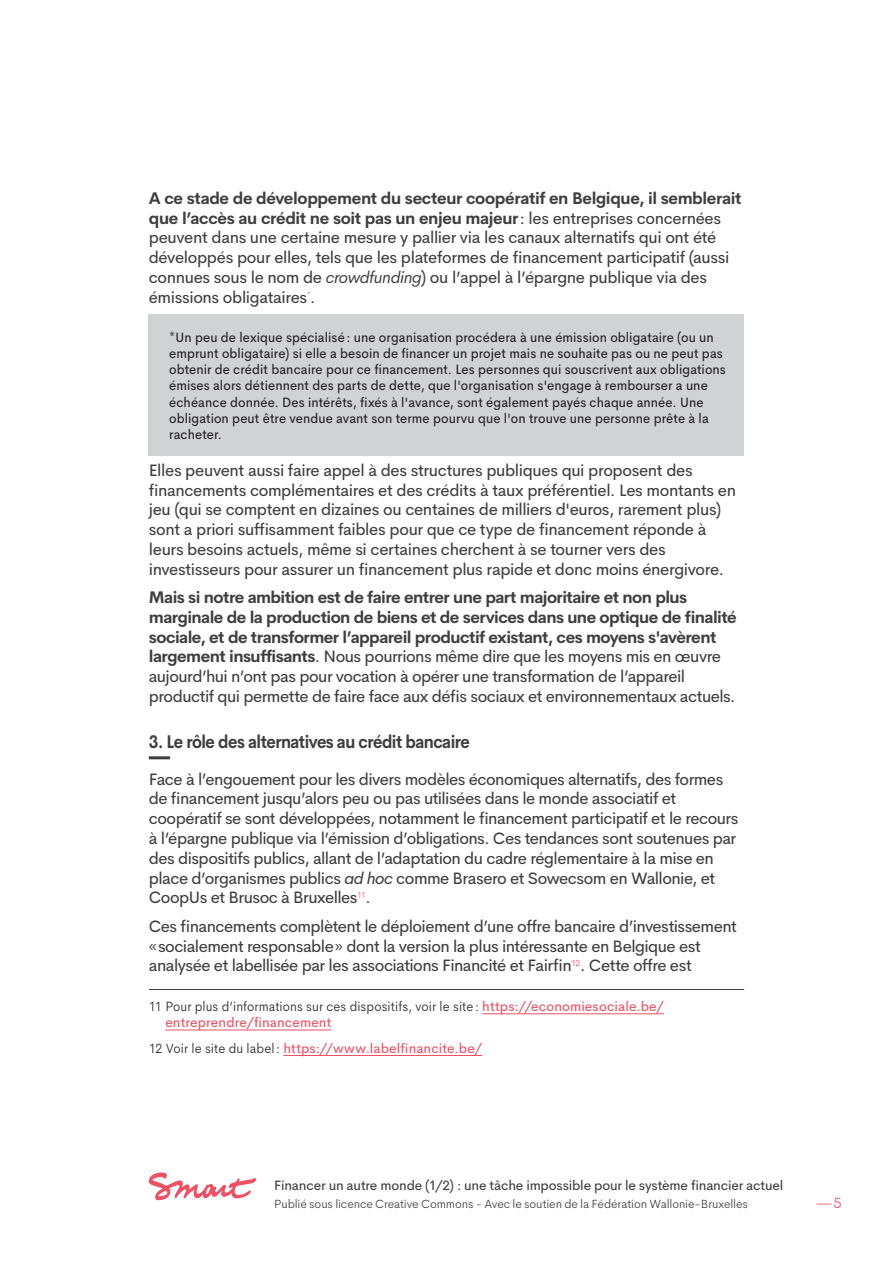
<style>
.page{position:relative;width:893px;height:1263px;background:#fff}
.page>*{position:absolute;margin:0;border:0;box-sizing:border-box;transform-origin:0 0}
.sous-titre{font:700 18px "Cerebri Sans";letter-spacing:-.03em;color:#3e3e3f;scale:.9 1}
.texte{font:16.5px/19.8px "Cerebri Sans";letter-spacing:-.025em;color:#3e3e3f}
.texte-2{font:700 16.5px/19.8px "Cerebri Sans";letter-spacing:-.03em;color:#3e3e3f}
.t1{font:300 15px "Cerebri Sans";color:#ef5064}
.Note_de_bas_de_page{font:13.5px/16.2px "Cerebri Sans";letter-spacing:.005em;color:#231f20;scale:.95 1}
.Note_de_bas_de_page-2{font:300 13.5px/16.2px "Cerebri Sans";letter-spacing:.005em;color:#231f20;scale:.95 1}
.t2{font:13.5px "Cerebri Sans";letter-spacing:-.015em;color:#3e3e3f}
.Note_de_bas_de_page-3{font:13.5px "Cerebri Sans";letter-spacing:.01em;color:#ef5064}
.t3{font:300 12px "Cerebri Sans";letter-spacing:-.01em;color:#3e3e3f}
.s1{font-weight:700}
.s2{font-style:italic}
.s3{font-weight:400}
.s4{font-weight:400;color:#ef5064}
.s5{font-weight:300;color:#231f20}
</style>
<div class="page">
<svg style="left:149px;top:1172px;width:107px;height:28px"></svg>
<hr style="left:149px;top:756px;width:21px;height:3px;background:#3e3e3f">
<div style="left:149px;top:315px;width:595px;height:141px;background:#d1d2d4"></div>
<hr style="left:149px;top:989px;width:595px;height:1px;background:#3e3e3f">
<hr style="left:482px;top:1013px;width:182px;height:1px;background:#ef5064">
<hr style="left:165px;top:1029px;width:166px;height:1px;background:#ef5064">
<hr style="left:283px;top:1055px;width:199px;height:1px;background:#ef5064">
<p class="texte" style="left:149px;top:187px;width:594px"><span class="s1">A ce stade de développement du secteur coopératif en Belgique, il semblerait que l’accès au crédit ne soit pas un enjeu majeur</span>: les entreprises concernées peuvent dans une certaine mesure y pallier via les canaux alternatifs qui ont été développés pour elles, tels que les plateformes de financement participatif (aussi connues sous le nom de <span class="s2">crowdfunding</span>) ou l’appel à l’épargne publique via des émissions obligataires<sup>*</sup>.</p>
<p class="Note_de_bas_de_page" style="left:169px;top:328px;width:588px">*Un peu de lexique spécialisé: une organisation procédera à une émission obligataire (ou un emprunt obligataire) si elle a besoin de financer un projet mais ne souhaite pas ou ne peut pas obtenir de crédit bancaire pour ce financement. Les personnes qui souscrivent aux obligations émises alors détiennent des parts de dette, que l'organisation s'engage à rembourser a une échéance donnée. Des intérêts, fixés à l'avance, sont également payés chaque année. Une obligation peut être vendue avant son terme pourvu que l'on trouve une personne prête à la racheter.</p>
<p class="texte" style="left:149px;top:459px;width:589px">Elles peuvent aussi faire appel à des structures publiques qui proposent des financements complémentaires et des crédits à taux préférentiel. Les montants en jeu (qui se comptent en dizaines ou centaines de milliers d'euros, rarement plus) sont a priori suffisamment faibles pour que ce type de financement réponde à leurs besoins actuels, même si certaines cherchent à se tourner vers des investisseurs pour assurer un financement plus rapide et donc moins énergivore.</p>
<p class="texte-2" style="left:149px;top:586px;width:589px">Mais si notre ambition est de faire entrer une part majoritaire et non plus marginale de la production de biens et de services dans une optique de finalité sociale, et de transformer l’appareil productif existant, ces moyens s'avèrent largement insuffisants<span class="s3">. Nous pourrions même dire que les moyens mis en œuvre aujourd’hui n’ont pas pour vocation à opérer une transformation de l’appareil productif qui permette de faire face aux défis sociaux et environnementaux actuels.</span></p>
<p class="sous-titre" style="left:149px;top:727px;width:358px">3. Le rôle des alternatives au crédit bancaire</p>
<p class="texte" style="left:149px;top:767px;width:591px">Face à l’engouement pour les divers modèles économiques alternatifs, des formes de financement jusqu’alors peu ou pas utilisées dans le monde associatif et coopératif se sont développées, notamment le financement participatif et le recours à l’épargne publique via l’émission d’obligations. Ces tendances sont soutenues par des dispositifs publics, allant de l’adaptation du cadre réglementaire à la mise en place d’organismes publics <span class="s2">ad hoc</span> comme Brasero et Sowecsom en Wallonie, et CoopUs et Brusoc à Bruxelles<sup>11</sup>.</p>
<p class="texte" style="left:149px;top:915px;width:590px">Ces financements complètent le déploiement d’une offre bancaire d’investissement «socialement responsable» dont la version la plus intéressante en Belgique est analysée et labellisée par les associations Financité et Fairfin<sup>12</sup>. Cette offre est</p>
<p class="Note_de_bas_de_page-2" style="left:165px;top:997px;width:526px;text-indent:-17px">11 Pour plus d’informations sur ces dispositifs, voir le site: <span class="s4">https://economiesociale.be/ entreprendre/financement</span></p>
<p class="Note_de_bas_de_page-3" style="left:149px;top:1037px;width:335px"><span class="s5">12 Voir le site du label:</span> https://www.labelfinancite.be/</p>
<p class="t2" style="left:274px;top:1175px;width:511px">Financer un autre monde (1/2) : une tâche impossible pour le système financier actuel</p>
<p class="t3" style="left:274px;top:1194px;width:475px">Publié sous licence Creative Commons - Avec le soutien de la Fédération Wallonie-Bruxelles</p>
<p class="t1" style="left:816px;top:1191px;width:28px">—5</p>
</div>
